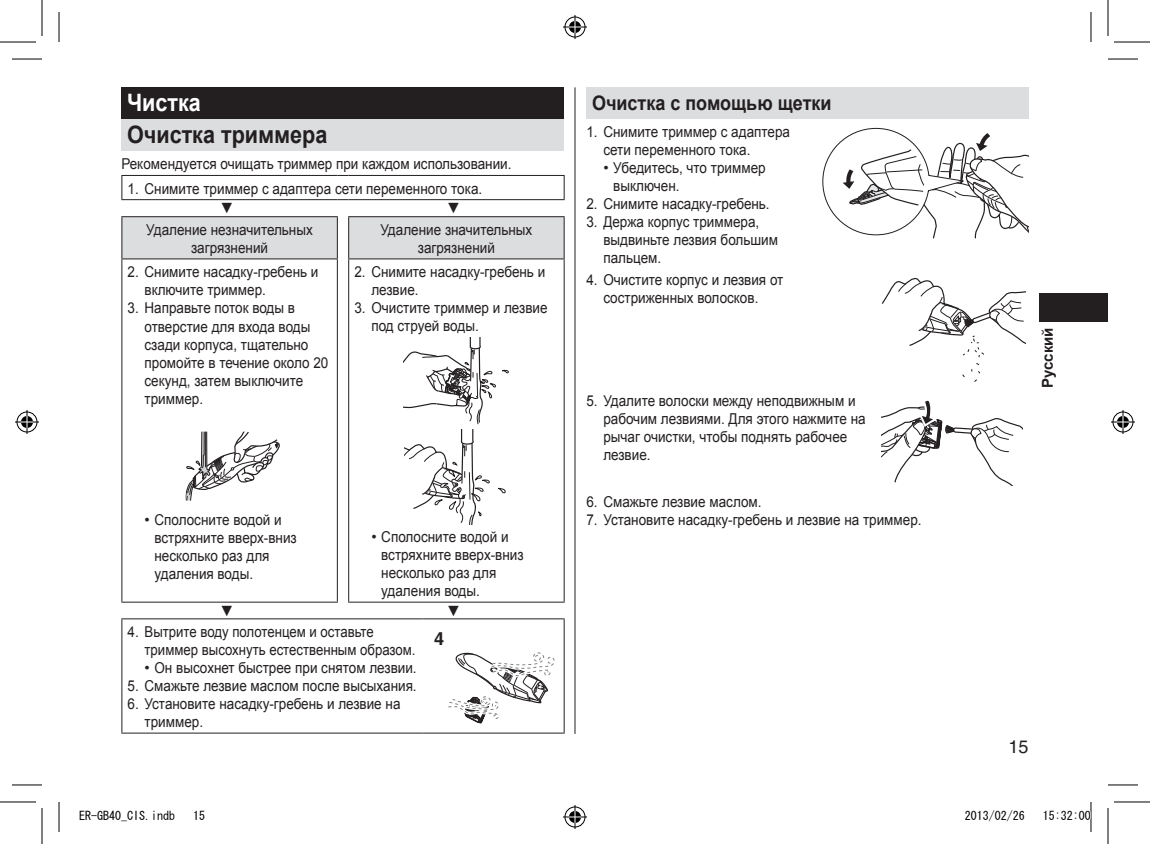
<style>
.page{position:relative;width:1150px;height:844px;background:#fff}
.page>*{position:absolute;margin:0;border:0;box-sizing:border-box;transform-origin:0 0}
.t1{font:700 24px "Arial";color:#231f20;scale:.9 1}
.t2{font:700 24px "Arial";color:#fff;scale:.9 1}
.t3{font:700 20px "Arial";color:#231f20;scale:.9 1}
.t4{font:18px "Helvetica";color:#231f20}
.t5{font:700 18px "Helvetica";color:#231f20}
.t6{font:15px/18px "Arial";color:#231f20;scale:.9 1}
.t7{font:15px/18px "Arial";color:#231f20}
.t8{font:700 15px "Arial";color:#231f20}
.t9{font:12px "MS Gothic";color:#000}
</style>
<div class="page">
<div style="left:1040px;top:293px;width:68px;height:29px;background:#231f20"></div>
<hr style="left:575px;top:87px;width:1px;height:647px;background:#231f20">
<div style="left:121px;top:87px;width:443px;height:32px;background:#231f20"></div>
<div style="left:121px;top:119px;width:443px;height:32px;background:#dcdddf"></div>
<hr style="left:121px;top:175px;width:216px;height:1px;background:#231f20">
<svg style="left:121px;top:176px;width:1px;height:23px"></svg>
<svg style="left:337px;top:175px;width:12px;height:1px"></svg>
<hr style="left:349px;top:175px;width:216px;height:1px;background:#231f20">
<svg style="left:564px;top:176px;width:1px;height:23px"></svg>
<hr style="left:121px;top:199px;width:216px;height:1px;background:#231f20">
<svg style="left:337px;top:199px;width:12px;height:1px"></svg>
<hr style="left:349px;top:199px;width:216px;height:1px;background:#231f20">
<div style="left:122px;top:217px;width:442px;height:41px;background:#dcdddf"></div>
<hr style="left:121px;top:216px;width:217px;height:1px;background:#231f20">
<hr style="left:121px;top:217px;width:1px;height:41px;background:#231f20">
<hr style="left:337px;top:217px;width:1px;height:41px;background:#231f20">
<hr style="left:121px;top:259px;width:1px;height:342px;background:#231f20">
<hr style="left:337px;top:259px;width:1px;height:342px;background:#231f20">
<hr style="left:121px;top:601px;width:217px;height:1px;background:#231f20">
<hr style="left:348px;top:216px;width:217px;height:1px;background:#231f20">
<hr style="left:348px;top:217px;width:1px;height:41px;background:#231f20">
<hr style="left:564px;top:217px;width:1px;height:41px;background:#231f20">
<hr style="left:348px;top:259px;width:1px;height:342px;background:#231f20">
<hr style="left:564px;top:259px;width:1px;height:342px;background:#231f20">
<hr style="left:348px;top:601px;width:217px;height:1px;background:#231f20">
<hr style="left:121px;top:258px;width:217px;height:1px;background:#231f20">
<hr style="left:348px;top:258px;width:217px;height:1px;background:#231f20">
<svg style="left:185px;top:431px;width:95px;height:70px"></svg>
<svg style="left:404px;top:337px;width:105px;height:187px"></svg>
<hr style="left:121px;top:618px;width:301px;height:1px;background:#231f20">
<hr style="left:121px;top:619px;width:1px;height:113px;background:#231f20">
<hr style="left:422px;top:618px;width:143px;height:1px;background:#231f20">
<hr style="left:564px;top:619px;width:1px;height:113px;background:#231f20">
<hr style="left:121px;top:732px;width:301px;height:1px;background:#231f20">
<hr style="left:422px;top:732px;width:143px;height:1px;background:#231f20">
<svg style="left:448px;top:652px;width:107px;height:72px"></svg>
<div style="left:586px;top:87px;width:442px;height:32px;background:#dcdddf"></div>
<svg style="left:822px;top:127px;width:206px;height:112px"></svg>
<svg style="left:881px;top:278px;width:144px;height:104px"></svg>
<svg style="left:881px;top:400px;width:141px;height:86px"></svg>
<hr style="left:12px;top:59px;width:30px;height:1px;background:#000">
<hr style="left:1108px;top:59px;width:30px;height:1px;background:#000">
<hr style="left:12px;top:784px;width:30px;height:1px;background:#000">
<hr style="left:1108px;top:784px;width:30px;height:1px;background:#000">
<hr style="left:59px;top:12px;width:1px;height:30px;background:#000">
<hr style="left:59px;top:802px;width:1px;height:30px;background:#000">
<hr style="left:1090px;top:12px;width:1px;height:30px;background:#000">
<hr style="left:1090px;top:802px;width:1px;height:30px;background:#000">
<hr style="left:0;top:42px;width:36px;height:1px;background:#000">
<hr style="left:1114px;top:42px;width:36px;height:1px;background:#000">
<hr style="left:0;top:801px;width:36px;height:1px;background:#000">
<hr style="left:1114px;top:801px;width:36px;height:1px;background:#000">
<hr style="left:42px;top:0;width:1px;height:36px;background:#000">
<hr style="left:42px;top:808px;width:1px;height:36px;background:#000">
<hr style="left:1107px;top:0;width:1px;height:36px;background:#000">
<hr style="left:1107px;top:808px;width:1px;height:36px;background:#000">
<svg style="left:563px;top:15px;width:24px;height:24px"></svg>
<svg style="left:563px;top:805px;width:24px;height:24px"></svg>
<svg style="left:15px;top:410px;width:24px;height:24px"></svg>
<svg style="left:1111px;top:410px;width:24px;height:24px"></svg>
<h1 class="t2" style="left:127px;top:87px;width:84px">Чистка</h1>
<h1 class="t1" style="left:127px;top:118px;width:224px">Очистка триммера</h1>
<p class="t6" style="left:121px;top:155px;width:435px">Рекомендуется очищать триммер при каждом использовании.</p>
<p class="t6" style="left:219px;top:179px;width:294px;line-height:19px;text-indent:-92px">1. Снимите триммер с адаптера сети переменного тока. ▼</p>
<p class="t7" style="left:446px;top:199px;width:16px">▼</p>
<p class="t6" style="left:146px;top:221px;width:187px;text-align:center">Удаление незначительных загрязнений</p>
<p class="t6" style="left:380px;top:221px;width:170px;text-align:center">Удаление значительных загрязнений</p>
<p class="t6" style="left:145px;top:263px;width:195px;text-indent:-17px">2. Снимите насадку-гребень и включите триммер.</p>
<p class="t6" style="left:145px;top:299px;width:206px;text-indent:-17px">3. Направьте поток воды в отверстие для входа воды сзади корпуса, тщательно промойте в течение около 20 секунд, затем выключите триммер.</p>
<p class="t6" style="left:371px;top:263px;width:195px;text-indent:-17px">2. Снимите насадку-гребень и лезвие.</p>
<p class="t6" style="left:371px;top:299px;width:197px;text-indent:-17px">3. Очистите триммер и лезвие под струей воды.</p>
<p class="t7" style="left:154px;top:511px;width:144px;text-indent:-10px">• Сполосните водой и встряхните вверх-вниз несколько раз для удаления воды.</p>
<p class="t7" style="left:381px;top:528px;width:144px;text-indent:-10px">• Сполосните водой и встряхните вверх-вниз несколько раз для удаления воды.</p>
<p class="t7" style="left:219px;top:601px;width:16px">▼</p>
<p class="t7" style="left:446px;top:601px;width:16px">▼</p>
<p class="t6" style="left:145px;top:623px;width:303px;text-indent:-17px">4. Вытрите воду полотенцем и оставьте триммер высохнуть естественным образом.</p>
<p class="t7" style="left:145px;top:659px;width:274px">• Он высохнет быстрее при снятом лезвии.</p>
<p class="t6" style="left:128px;top:677px;width:323px">5. Смажьте лезвие маслом после высыхания.</p>
<p class="t6" style="left:145px;top:695px;width:286px;text-indent:-17px">6. Установите насадку-гребень и лезвие на триммер.</p>
<p class="t5" style="left:434px;top:628px;width:12px">4</p>
<h2 class="t3" style="left:592px;top:90px;width:268px">Очистка с помощью щетки</h2>
<p class="t6" style="left:603px;top:123px;width:209px;text-indent:-17px">1. Снимите триммер с адаптера сети переменного тока.</p>
<p class="t7" style="left:613px;top:159px;width:154px;text-indent:-10px">• Убедитесь, что триммер выключен.</p>
<p class="t6" style="left:586px;top:195px;width:205px">2. Снимите насадку-гребень.</p>
<p class="t6" style="left:603px;top:213px;width:196px;text-indent:-17px">3. Держа корпус триммера, выдвиньте лезвия большим пальцем.</p>
<p class="t6" style="left:586px;top:270px;width:220px;text-align:center">4. Очистите корпус и лезвия от состриженных волосков.</p>
<p class="t6" style="left:603px;top:392px;width:293px;text-indent:-17px">5. Удалите волоски между неподвижным и рабочим лезвиями. Для этого нажмите на рычаг очистки, чтобы поднять рабочее лезвие.</p>
<p class="t6" style="left:586px;top:492px;width:196px">6. Смажьте лезвие маслом.</p>
<p class="t6" style="left:586px;top:510px;width:374px">7. Установите насадку-гребень и лезвие на триммер.</p>
<p class="t8" style="left:1038px;top:388px;width:62px;rotate:-90deg">Русский</p>
<p class="t4" style="left:1008px;top:736px;width:22px">15</p>
<p class="t9" style="left:79px;top:809px;width:97px">ER-GB40_CIS.indb</p>
<p class="t9" style="left:193px;top:809px;width:13px">15</p>
<p class="t9" style="left:965px;top:809px;width:61px">2013/02/26</p>
<p class="t9" style="left:1043px;top:809px;width:49px">15:32:00</p>
</div>
